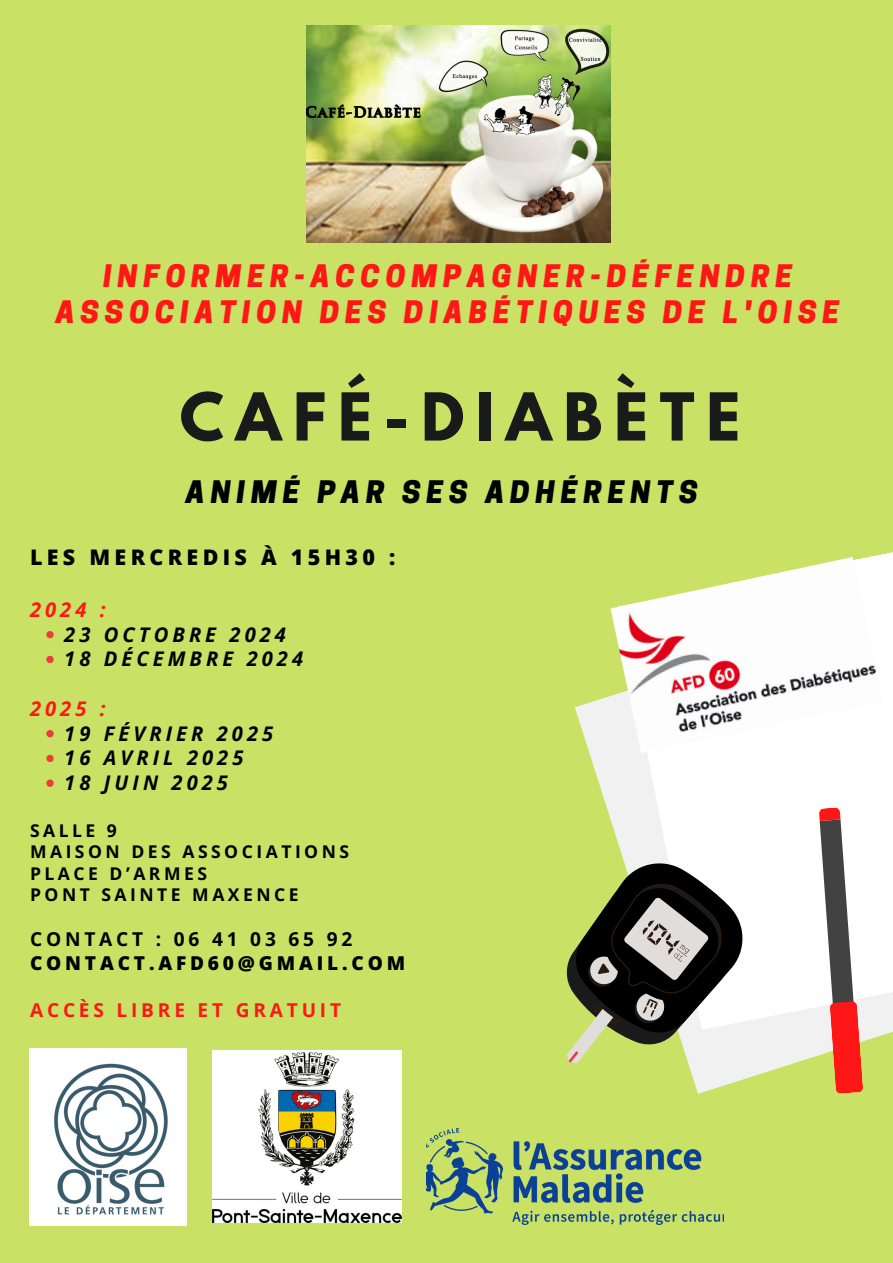
<style>
.page{position:relative;width:893px;height:1263px;background:#c9e265}
.page>*{position:absolute;margin:0;border:0;box-sizing:border-box;transform-origin:0 0}
.t1{font:700 58.5px "League Spartan";letter-spacing:.2em;color:#1a1a1b}
.t2{font:italic 800 29.17px/36px "Cooper Hewitt";letter-spacing:.2em;color:#ff1616;text-align:center}
.t3{font:italic 800 29.17px "Cooper Hewitt";letter-spacing:.2em;color:#000}
.t4{font:800 21.45px "Open Sans";letter-spacing:.2em;color:#000}
.t5{font:italic 700 20.17px "Open Sans";letter-spacing:.2em;color:#000}
.t6{font:italic 700 20.17px "Open Sans";letter-spacing:.2em;color:#ff1616}
.t7{font:800 19.05px "Open Sans";letter-spacing:.2em;color:#000}
.t8{font:700 19.05px "Open Sans";letter-spacing:.2em;color:#ff1616}
.t9{font:700 19.05px "Open Sans";letter-spacing:.2em;color:#000}
.t10{font:700 17.55px "Open Sans";letter-spacing:.2em;color:#000}
</style>
<div class="page">
<svg style="left:575px;top:696px;width:318px;height:398px"></svg>
<svg style="left:618px;top:552px;width:275px;height:478px;fill:#fff"></svg>
<svg style="left:819px;top:807px;width:44px;height:287px"></svg>
<img style="left:610px;top:557px;width:273px;height:196px">
<svg style="left:566px;top:843px;width:197px;height:223px"></svg>
<img style="left:426px;top:1128px;width:297px;height:97px">
<img style="left:306px;top:26px;width:304px;height:217px">
<img style="left:29px;top:1048px;width:158px;height:177px">
<img style="left:212px;top:1050px;width:189px;height:173px">
<svg style="left:46px;top:631px;width:8px;height:7px"></svg>
<svg style="left:46px;top:656px;width:8px;height:7px"></svg>
<svg style="left:46px;top:730px;width:8px;height:7px"></svg>
<svg style="left:46px;top:755px;width:8px;height:7px"></svg>
<svg style="left:46px;top:779px;width:8px;height:8px"></svg>
<p class="t2" style="left:56px;top:262px;width:785px">INFORMER-ACCOMPAGNER-DÉFENDRE<br>ASSOCIATION DES DIABÉTIQUES DE L'OISE</p>
<p class="t1" style="left:180px;top:388px;width:562px">CAFÉ-DIABÈTE</p>
<p class="t3" style="left:186px;top:482px;width:513px">ANIMÉ PAR SES ADHÉRENTS</p>
<h3 class="t4" style="left:30px;top:542px;width:367px">LES MERCREDIS À 15H30 :</h3>
<p class="t6" style="left:30px;top:595px;width:77px">2024 :</p>
<p class="t5" style="left:64px;top:620px;width:223px">23 OCTOBRE 2024</p>
<h3 class="t5" style="left:64px;top:645px;width:240px">18 DÉCEMBRE 2024</h3>
<p class="t6" style="left:30px;top:694px;width:77px">2025 :</p>
<p class="t5" style="left:64px;top:719px;width:210px">19 FÉVRIER 2025</p>
<p class="t5" style="left:64px;top:744px;width:181px">16 AVRIL 2025</p>
<p class="t5" style="left:64px;top:769px;width:165px">18 JUIN 2025</p>
<p class="t10" style="left:30px;top:818px;width:88px">SALLE 9</p>
<p class="t10" style="left:30px;top:839px;width:320px">MAISON DES ASSOCIATIONS</p>
<p class="t10" style="left:30px;top:861px;width:178px">PLACE D’ARMES</p>
<p class="t10" style="left:30px;top:882px;width:270px">PONT SAINTE MAXENCE</p>
<p class="t9" style="left:30px;top:926px;width:324px">CONTACT : 06 41 03 65 92</p>
<p class="t7" style="left:30px;top:949px;width:376px">CONTACT.AFD60@GMAIL.COM</p>
<p class="t8" style="left:30px;top:996px;width:312px">ACCÈS LIBRE ET GRATUIT</p>
</div>
